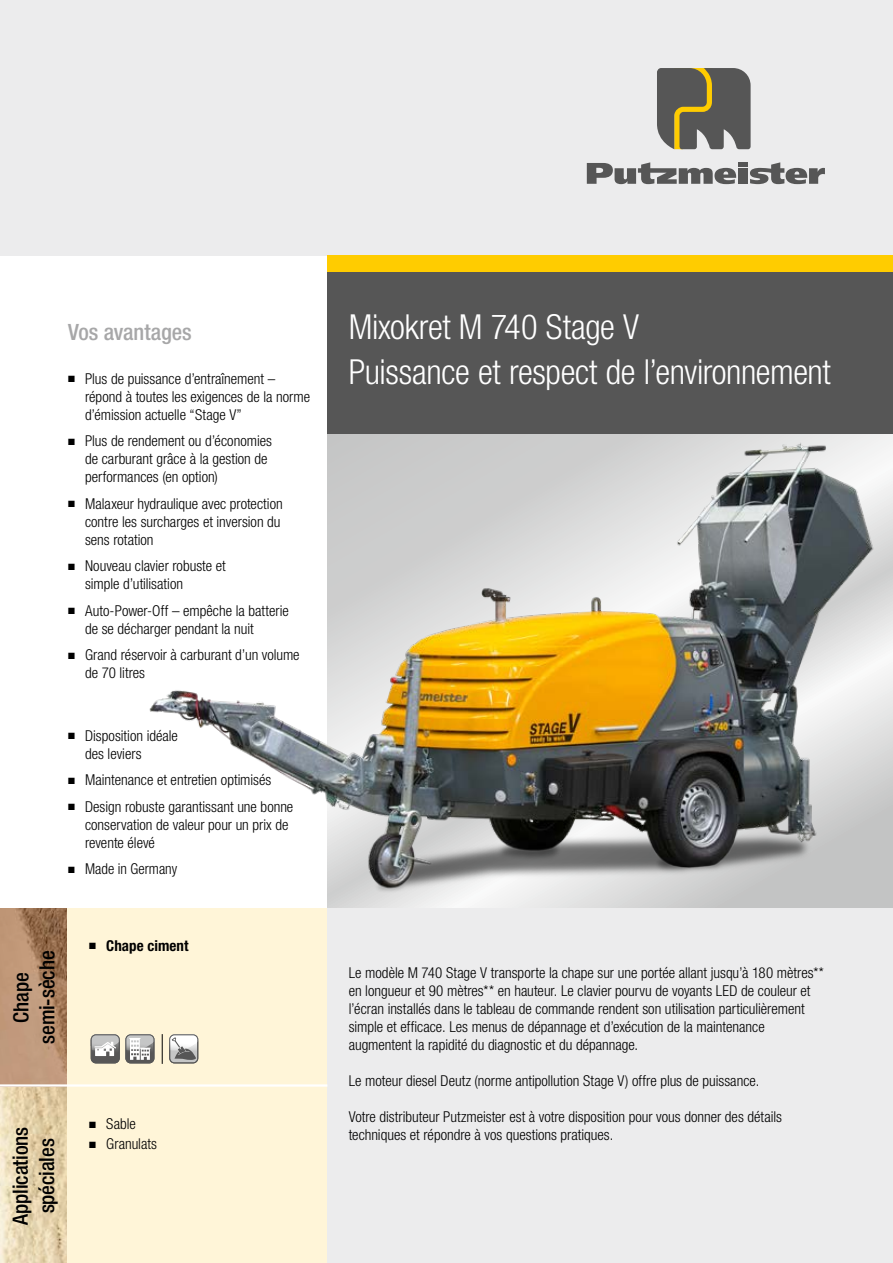
<style>
.page{position:relative;width:893px;height:1263px;background:#fff}
.page>*{position:absolute;margin:0;border:0;box-sizing:border-box;transform-origin:0 0}
.t1{font:300 condensed 34.5px "Helvetica Neue LT Pro";letter-spacing:-.01em;color:#fff}
.t2{font:500 condensed 22.5px "Helvetica Neue LT Pro";letter-spacing:-.005em;color:#a7a7a8}
.t3{font:500 condensed 21px/26.2px "Helvetica Neue LT Pro";letter-spacing:-.005em;color:#000;text-align:center}
.t4{font:300 condensed 15px/18px "Helvetica Neue LT Pro";color:#000}
.t5{font:700 condensed 15px "Helvetica Neue LT Pro";letter-spacing:.005em;color:#000}
</style>
<div class="page">
<img style="left:0;top:1087px;width:68px;height:176px">
<img style="left:0;top:908px;width:68px;height:176px">
<div style="left:68px;top:908px;width:259px;height:355px;background:#fff5d8"></div>
<div style="left:327px;top:908px;width:566px;height:355px;background:#ececed"></div>
<div style="left:0;top:0;width:893px;height:255px;background:#ececed"></div>
<svg style="left:657px;top:68px;width:94px;height:81px;background:#6e6a5a"></svg>
<div style="left:738px;top:168px;width:9px;height:16px;background:#565656"></div>
<svg style="left:750px;top:162px;width:75px;height:22px"></svg>
<svg style="left:587px;top:162px;width:149px;height:22px"></svg>
<div style="left:738px;top:162px;width:9px;height:5px;background:#565656"></div>
<div style="left:327px;top:255px;width:566px;height:17px;background:#fc0"></div>
<svg style="left:91px;top:1034px;width:63px;height:29px;background:#afaeab"></svg>
<hr style="left:162px;top:1034px;width:1px;height:30px;background:#000">
<svg style="left:169px;top:1034px;width:29px;height:29px"></svg>
<img style="left:55px;top:434px;width:838px;height:499px">
<hr style="left:0;top:1084px;width:327px;height:3px;background:#fff">
<div style="left:327px;top:272px;width:566px;height:162px;background:#565656"></div>
<h2 class="t2" style="left:68px;top:319px;width:125px">Vos avantages</h2>
<p class="t4" style="left:68px;top:369px;width:209px">■ Plus de puissance d’entraînement –</p>
<p class="t4" style="left:85px;top:387px;width:227px">répond à toutes les exigences de la norme d’émission actuelle “Stage V”</p>
<p class="t4" style="left:85px;top:432px;width:188px;text-indent:-17px">■ Plus de rendement ou d’économies de carburant grâce à la gestion de performances (en option)</p>
<p class="t4" style="left:85px;top:494px;width:199px;text-indent:-17px">■ Malaxeur hydraulique avec protection contre les surcharges et inversion du sens rotation</p>
<p class="t4" style="left:85px;top:557px;width:142px;text-indent:-17px">■ Nouveau clavier robuste et simple d’utilisation</p>
<p class="t4" style="left:85px;top:601px;width:205px;text-indent:-17px">■ Auto-Power-Off – empêche la batterie de se décharger pendant la nuit</p>
<p class="t4" style="left:85px;top:646px;width:216px;text-indent:-17px">■ Grand réservoir à carburant d’un volume de 70 litres</p>
<p class="t4" style="left:85px;top:726px;width:94px;text-indent:-17px">■ Disposition idéale des leviers</p>
<p class="t4" style="left:68px;top:771px;width:205px">■ Maintenance et entretien optimisés</p>
<p class="t4" style="left:85px;top:797px;width:210px;text-indent:-17px">■ Design robuste garantissant une bonne conservation de valeur pour un prix de revente élevé</p>
<p class="t4" style="left:68px;top:860px;width:111px">■ Made in Germany</p>
<h3 class="t3" style="left:8px;top:1044px;width:95px;rotate:-90deg">Chape semi-sèche</h3>
<p class="t5" style="left:89px;top:936px;width:101px">■ Chape ciment</p>
<h3 class="t3" style="left:7px;top:1225px;width:100px;rotate:-90deg">Applications spéciales</h3>
<p class="t4" style="left:89px;top:1115px;width:48px">■ Sable</p>
<p class="t4" style="left:89px;top:1135px;width:69px">■ Granulats</p>
<h1 class="t1" style="left:349px;top:307px;width:292px">Mixokret M 740 Stage V</h1>
<h1 class="t1" style="left:349px;top:352px;width:484px">Puissance et respect de l’environnement</h1>
<p class="t4" style="left:349px;top:964px;width:477px">Le modèle M 740 Stage V transporte la chape sur une portée allant jusqu’à 180 mètres** en longueur et 90 mètres** en hauteur. Le clavier pourvu de voyants LED de couleur et l’écran installés dans le tableau de commande rendent son utilisation particulièrement simple et efficace. Les menus de dépannage et d’exécution de la maintenance augmentent la rapidité du diagnostic et du dépannage.</p>
<p class="t4" style="left:349px;top:1072px;width:412px">Le moteur diesel Deutz (norme antipollution Stage V) offre plus de puissance.</p>
<p class="t4" style="left:349px;top:1108px;width:435px">Votre distributeur Putzmeister est à votre disposition pour vous donner des détails techniques et répondre à vos questions pratiques.</p>
</div>
